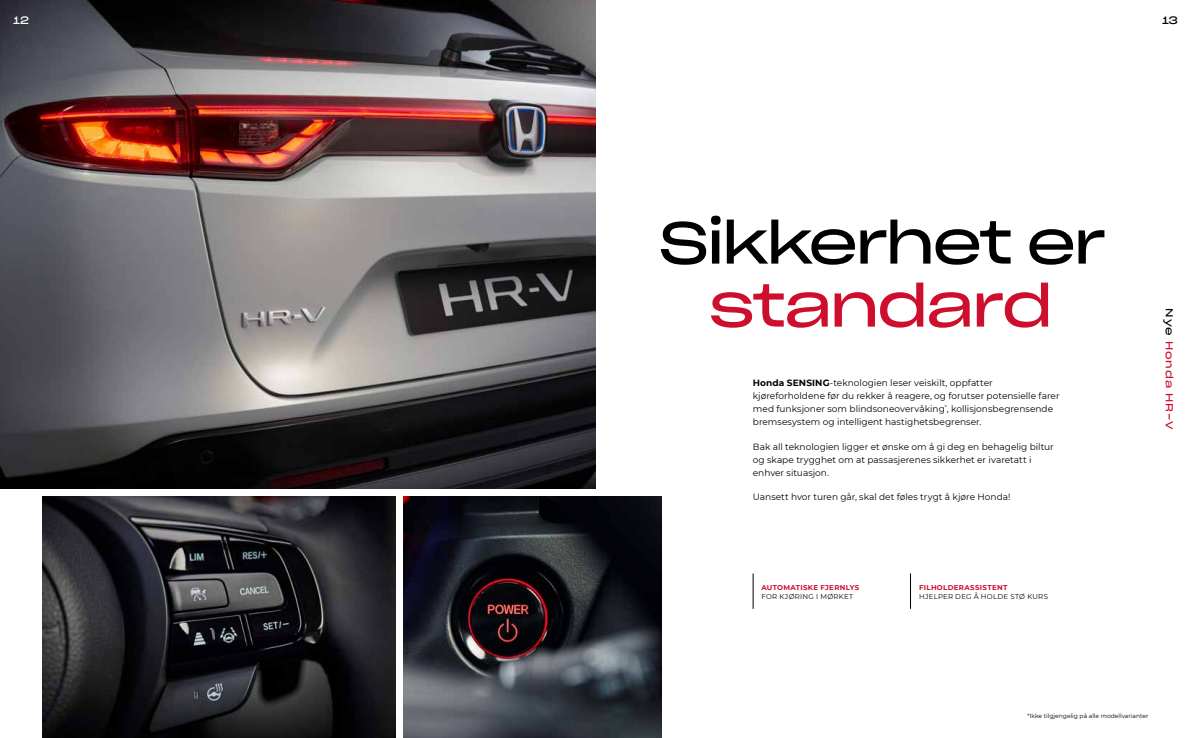
<style>
.page{position:relative;width:1191px;height:738px;background:#fff}
.page>*{position:absolute;margin:0;border:0;box-sizing:border-box;transform-origin:0 0}
.t1{font:58px "Sharp Grotesk Book 25";letter-spacing:-.04em;color:#000}
.t2{font:58px "Sharp Grotesk Book 25";letter-spacing:-.04em;color:#ce0e2d}
.t3{font:10.5px "Sharp Grotesk Book 25";color:#000}
.t4{font:10.5px "Sharp Grotesk Book 25";color:#fff}
.t5{font:10px "Sharp Grotesk Book 25";letter-spacing:.09em;color:#ce0e2d}
.t6{font:9px/13px "Montserrat";color:#000}
.t7{font:7px "Montserrat";letter-spacing:.04em;color:#000}
.t8{font:700 7px "Montserrat";letter-spacing:.045em;color:#ce0e2d}
.t9{font:6px "Montserrat";color:#000}
.s1{font-weight:700}
.s2{color:#000}
</style>
<div class="page">
<img style="left:43px;top:496px;width:352px;height:241px">
<img style="left:403px;top:496px;width:258px;height:241px">
<img style="left:0;top:0;width:595px;height:488px">
<hr style="left:753px;top:573px;width:1px;height:35px;background:#000">
<hr style="left:910px;top:573px;width:1px;height:35px;background:#000">
<p class="t4" style="left:13px;top:11px;width:17px">12</p>
<p class="t3" style="left:1162px;top:11px;width:17px">13</p>
<h1 class="t1" style="left:659px;top:192px;width:449px">Sikkerhet er</h1>
<h1 class="t2" style="left:709px;top:255px;width:345px">standard</h1>
<p class="t6" style="left:753px;top:376px;width:308px"><span class="s1">Honda SENSING</span>-teknologien leser veiskilt, oppfatter kjøreforholdene før du rekker å reagere, og forutser potensielle farer med funksjoner som blindsoneovervåking<sup>*</sup>, kollisjonsbegrensende bremsesystem og intelligent hastighetsbegrenser.</p>
<p class="t6" style="left:753px;top:439px;width:302px">Bak all teknologien ligger et ønske om å gi deg en behagelig biltur og skape trygghet om at passasjerenes sikkerhet er ivaretatt i enhver situasjon.</p>
<p class="t6" style="left:753px;top:489px;width:259px">Uansett hvor turen går, skal det føles trygt å kjøre Honda!</p>
<p class="t8" style="left:761px;top:582px;width:99px">AUTOMATISKE FJERNLYS</p>
<p class="t7" style="left:761px;top:591px;width:93px">FOR KJØRING I MØRKET</p>
<p class="t8" style="left:919px;top:582px;width:90px">FILHOLDERASSISTENT</p>
<p class="t7" style="left:919px;top:591px;width:130px">HJELPER DEG Å HOLDE STØ KURS</p>
<p class="t5" style="left:1178px;top:308px;width:123px;rotate:90deg"><span class="s2">Nye</span> Honda HR-V</p>
<p class="t9" style="left:1027px;top:711px;width:122px">*Ikke tilgjengelig på alle modellvarianter</p>
</div>
